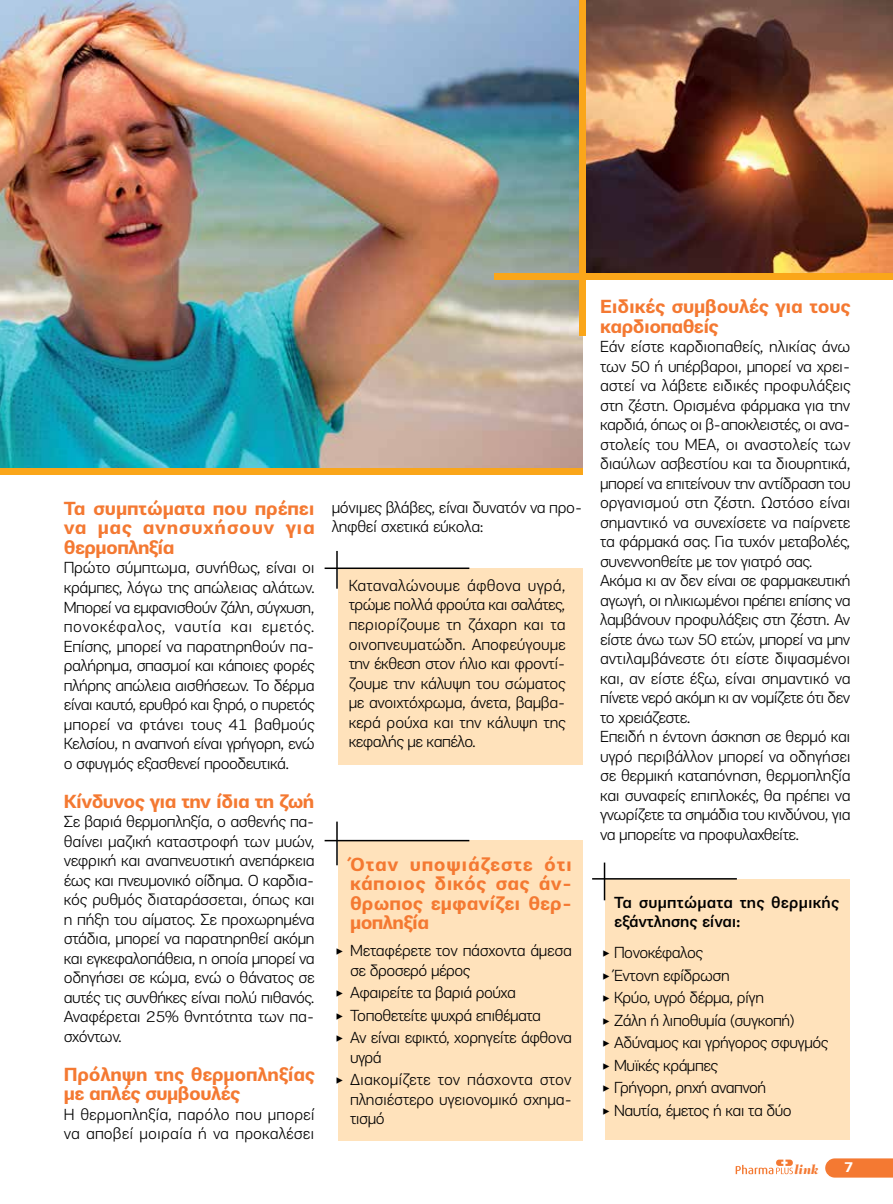
<style>
.page{position:relative;width:893px;height:1204px;background:#fff}
.page>*{position:absolute;margin:0;border:0;box-sizing:border-box;transform-origin:0 0}
.t1{font:700 19.5px/19.5px "PF Encore Sans Pro";letter-spacing:-.01em;color:#f47932;text-align:justify}
.t2{font:700 19.5px "PF Encore Sans Pro";letter-spacing:-.03em;color:#f47932}
.t3{font:300 16.5px/19.5px "PF Encore Sans Pro";letter-spacing:-.025em;color:#000}
.t4{font:300 16.5px/19.5px "PF Encore Sans Pro";letter-spacing:.005em;color:#000}
.t5{font:500 16.5px/19.5px "PF Encore Sans Pro";letter-spacing:.015em;color:#000}
.t6{font:700 15px "PF Encore Sans Pro";color:#fff}
.t7{font:italic 900 13.2px "PF Regal Display Pro";color:#f47932}
.s1{font-family:"PF Handbook Pro"}
</style>
<div class="page">
<div style="left:606px;top:879px;width:244px;height:260px;background:#ffe2bb"></div>
<div style="left:338px;top:568px;width:245px;height:196px;background:#ffe2bb"></div>
<div style="left:338px;top:840px;width:245px;height:301px;background:#ffe2bb"></div>
<svg style="left:736px;top:1159px;width:57px;height:15px"></svg>
<svg style="left:825px;top:1158px;width:68px;height:19px"></svg>
<img style="left:0;top:0;width:583px;height:468px">
<img style="left:586px;top:0;width:307px;height:273px">
<div style="left:0;top:468px;width:583px;height:6px;background:#faa61a"></div>
<div style="left:494px;top:273px;width:399px;height:7px;background:#faa61a"></div>
<div style="left:579px;top:0;width:7px;height:335px;background:#faa61a"></div>
<hr style="left:592px;top:878px;width:145px;height:1px;background:#000">
<hr style="left:325px;top:567px;width:144px;height:2px;background:#000">
<hr style="left:325px;top:839px;width:144px;height:2px;background:#000">
<hr style="left:604px;top:862px;width:1px;height:38px;background:#000">
<hr style="left:336px;top:551px;width:2px;height:37px;background:#000">
<hr style="left:336px;top:821px;width:2px;height:44px;background:#000">
<p class="t1" style="left:64px;top:499px;width:252px">Τα συμπτώματα που πρέπει να μας ανησυχήσουν για θερμοπληξία</p>
<p class="t3" style="left:64px;top:558px;width:253px;text-align:justify">Πρώτο σύμπτωμα, συνήθως, είναι οι κράμπες, λόγω της απώλειας αλάτων.<br>Μπορεί να εμφανισθούν ζάλη, σύγχυση, πονοκέφαλος, ναυτία και εμετός.<br>Επίσης, μπορεί να παρατηρηθούν πα&shy;ραλήρημα, σπασμοί και κάποιες φορές πλήρης απώλεια αισθήσεων. Το δέρμα είναι καυτό, ερυθρό και ξηρό, ο πυρετός μπορεί να φτάνει τους 41 βαθμούς Κελσίου, η αναπνοή είναι γρήγορη, ενώ ο σφυγμός εξασθενεί προοδευτικά.</p>
<p class="t2" style="left:64px;top:788px;width:252px">Κίνδυνος για την ίδια τη ζωή</p>
<p class="t3" style="left:64px;top:811px;width:252px;text-align:justify">Σε βαριά θερμοπληξία, ο ασθενής πα&shy;θαίνει μαζική καταστροφή των μυών, νεφρική και αναπνευστική ανεπάρκεια έως και πνευμονικό οίδημα. Ο καρδια&shy;κός ρυθμός διαταράσσεται, όπως και η πήξη του αίματος. Σε προχωρημένα στάδια, μπορεί να παρατηρηθεί ακόμη και εγκεφαλοπάθεια, η οποία μπορεί να οδηγήσει σε κώμα, ενώ ο θάνατος σε αυτές τις συνθήκες είναι πολύ πιθανός.<br>Αναφέρεται 25% θνητότητα των πα&shy;σχόντων.</p>
<p class="t1" style="left:64px;top:1064px;width:252px">Πρόληψη της θερμοπληξίας με απλές συμβουλές</p>
<p class="t4" style="left:64px;top:1104px;width:252px">Η θερμοπληξία, παρόλο που μπορεί να αποβεί μοιραία ή να προκαλέσει</p>
<p class="t3" style="left:332px;top:497px;width:252px">μόνιμες βλάβες, είναι δυνατόν να προ&shy;ληφθεί σχετικά εύκολα:</p>
<p class="t3" style="left:349px;top:575px;width:219px;text-align:justify">Καταναλώνουμε άφθονα υγρά, τρώμε πολλά φρούτα και σαλάτες, περιορίζουμε τη ζάχαρη και τα οινοπνευματώδη. Αποφεύγουμε την έκθεση στον ήλιο και φροντί&shy;ζουμε την κάλυψη του σώματος με ανοιχτόχρωμα, άνετα, βαμβα&shy;κερά ρούχα και την κάλυψη της κεφαλής με καπέλο.</p>
<p class="t1" style="left:350px;top:854px;width:223px">Όταν υποψιάζεστε ότι κάποιος δικός σας άν&shy;θρωπος εμφανίζει θερ&shy;μοπληξία</p>
<p class="t3" style="left:350px;top:960px;width:122px">σε δροσερό μέρος</p>
<p class="t3" style="left:335px;top:940px;width:238px"><span class="s1">‣</span> Μεταφέρετε τον πάσχοντα άμεσα</p>
<p class="t3" style="left:335px;top:981px;width:238px;line-height:22.5px"><span class="s1">‣</span> Αφαιρείτε τα βαριά ρούχα<br><span class="s1">‣</span> Τοποθετείτε ψυχρά επιθέματα<br><span class="s1">‣</span> Αν είναι εφικτό, χορηγείτε άφθονα</p>
<p class="t4" style="left:335px;top:1069px;width:238px"><span class="s1">‣</span> Διακομίζετε τον πάσχοντα στον</p>
<p class="t3" style="left:350px;top:1047px;width:33px">υγρά</p>
<p class="t3" style="left:350px;top:1089px;width:223px">πλησιέστερο υγειονομικό σχημα&shy;τισμό</p>
<p class="t1" style="left:600px;top:297px;width:252px">Ειδικές συμβουλές για τους καρδιοπαθείς</p>
<p class="t3" style="left:600px;top:337px;width:252px">Εάν είστε καρδιοπαθείς, ηλικίας άνω των 50 ή υπέρβαροι, μπορεί να χρει&shy;αστεί να λάβετε ειδικές προφυλάξεις στη ζέστη. Ορισμένα φάρμακα για την καρδιά, όπως οι β-αποκλειστές, οι ανα&shy;στολείς του ΜΕΑ, οι αναστολείς των διαύλων ασβεστίου και τα διουρητικά, μπορεί να επιτείνουν την αντίδραση του οργανισμού στη ζέστη. Ωστόσο είναι σημαντικό να συνεχίσετε να παίρνετε τα φάρμακά σας. Για τυχόν μεταβολές, συνεννοηθείτε με τον γιατρό σας.<br>Ακόμα κι αν δεν είναι σε φαρμακευτική αγωγή, οι ηλικιωμένοι πρέπει επίσης να λαμβάνουν προφυλάξεις στη ζέστη. Αν είστε άνω των 50 ετών, μπορεί να μην αντιλαμβάνεστε ότι είστε διψασμένοι και, αν είστε έξω, είναι σημαντικό να πίνετε νερό ακόμη κι αν νομίζετε ότι δεν το χρειάζεστε.<br>Επειδή η έντονη άσκηση σε θερμό και υγρό περιβάλλον μπορεί να οδηγήσει σε θερμική καταπόνηση, θερμοπληξία και συναφείς επιπλοκές, θα πρέπει να γνωρίζετε τα σημάδια του κινδύνου, για να μπορείτε να προφυλαχθείτε.</p>
<p class="t5" style="left:614px;top:892px;width:227px">Τα συμπτώματα της θερμικής εξάντλησης είναι:</p>
<p class="t3" style="left:602px;top:941px;width:228px;line-height:22.5px"><span class="s1">‣</span> Πονοκέφαλος<br><span class="s1">‣</span> Έντονη εφίδρωση<br><span class="s1">‣</span> Κρύο, υγρό δέρμα, ρίγη<br><span class="s1">‣</span> Ζάλη ή λιποθυμία (συγκοπή)<br><span class="s1">‣</span> Αδύναμος και γρήγορος σφυγμός <span class="s1">‣</span> Μυϊκές κράμπες<br><span class="s1">‣</span> Γρήγορη, ρηχή αναπνοή<br><span class="s1">‣</span> Ναυτία, έμετος ή και τα δύο</p>
<p class="t7" style="left:794px;top:1161px;width:26px">link</p>
<p class="t6" style="left:844px;top:1157px;width:11px">7</p>
</div>
